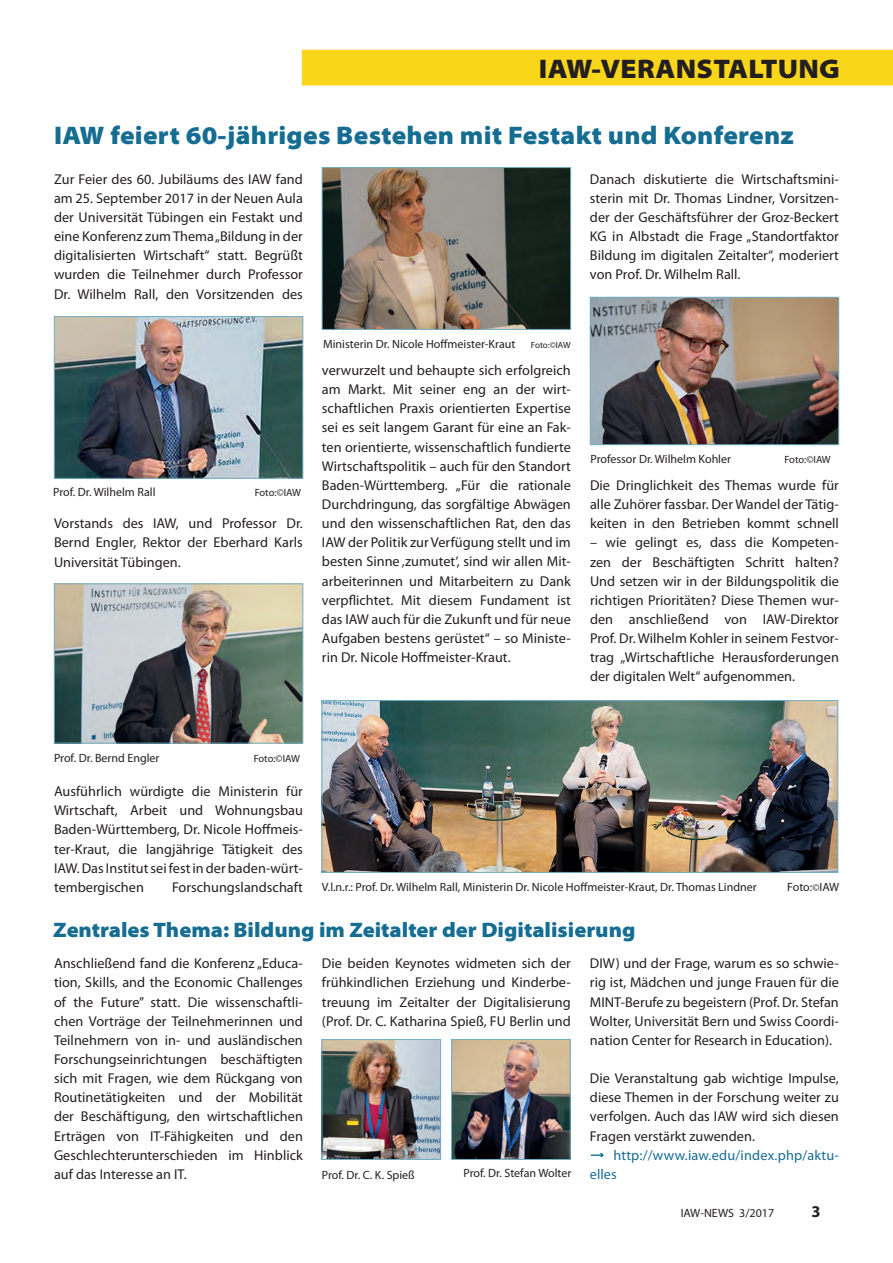
<style>
.page{position:relative;width:893px;height:1263px;background:#fff}
.page>*{position:absolute;margin:0;border:0;box-sizing:border-box;transform-origin:0 0}
.t1{font:900 semi-expanded 27px "Myriad Pro";letter-spacing:.01em;color:#231f20}
.t2{font:900 semi-expanded 25.5px "Myriad Pro";letter-spacing:.01em;color:#166d92}
.t3{font:900 semi-expanded 21px "Myriad Pro";color:#166d92}
.t4{font:700 16.5px "Myriad Pro";color:#231f20}
.t5{font:14.25px/19.2px "Myriad Pro";color:#231f20;text-align:justify}
.t6{font:14.25px/19.2px "Myriad Pro";letter-spacing:.015em;color:#166d92}
.t7{font:12px "Myriad Pro";color:#231f20}
.t8{font:10.5px "Myriad Pro";letter-spacing:-.005em;color:#231f20}
.t9{font:9px "Myriad Pro";letter-spacing:-.005em;color:#231f20}
.s1{font-size:10.5px}
</style>
<div class="page">
<div style="left:302px;top:50px;width:591px;height:36px;background:#fad61a"></div>
<img style="left:592px;top:299px;width:245px;height:144px">
<div style="left:590px;top:297px;width:249px;height:148px;border:1px solid #73afc2"></div>
<img style="left:324px;top:169px;width:245px;height:159px">
<div style="left:322px;top:167px;width:249px;height:163px;border:1px solid #73afc2"></div>
<img style="left:324px;top:702px;width:512px;height:169px">
<div style="left:322px;top:700px;width:516px;height:173px;border:1px solid #73afc2"></div>
<img style="left:56px;top:586px;width:245px;height:155px">
<div style="left:54px;top:584px;width:249px;height:159px;border:1px solid #73afc2"></div>
<img style="left:56px;top:318px;width:245px;height:158px">
<div style="left:54px;top:316px;width:249px;height:162px;border:1px solid #73afc2"></div>
<img style="left:324px;top:1041px;width:115px;height:117px">
<div style="left:322px;top:1039px;width:119px;height:121px;border:1px solid #73afc2"></div>
<img style="left:453px;top:1041px;width:115px;height:117px">
<div style="left:451px;top:1039px;width:119px;height:121px;border:1px solid #73afc2"></div>
<svg style="left:591px;top:1153px;width:13px;height:4px"></svg>
<h1 class="t1" style="left:539px;top:53px;width:302px">IAW-VERANSTALTUNG</h1>
<h2 class="t2" style="left:54px;top:121px;width:741px">IAW feiert 60-jähriges Bestehen mit Festakt und Konferenz</h2>
<p class="t5" style="left:54px;top:169px;width:250px">Zur Feier des 60. Jubiläums des IAW fand am 25. September 2017 in der Neuen Aula der Universität Tübingen ein Festakt und eine Konferenz zum Thema „Bildung in der digitalisierten Wirtschaft“ statt. Begrüßt wurden die Teilnehmer durch Professor Dr. Wilhelm Rall, den Vorsitzenden des</p>
<p class="t5" style="left:590px;top:169px;width:250px">Danach diskutierte die Wirtschaftsmini&shy;sterin mit Dr. Thomas Lindner, Vorsitzen&shy;der der Geschäftsführer der Groz-Beckert KG in Albstadt die Frage „Standortfaktor Bildung im digitalen Zeitalter“, moderiert von Prof. Dr. Wilhelm Rall.</p>
<p class="t7" style="left:53px;top:485px;width:104px">Prof. Dr. Wilhelm Rall</p>
<p class="t8" style="left:255px;top:486px;width:48px">Foto:©IAW</p>
<p class="t5" style="left:54px;top:514px;width:250px">Vorstands des IAW, und Professor Dr.<br>Bernd Engler, Rektor der Eberhard Karls Universität Tübingen.</p>
<p class="t7" style="left:323px;top:337px;width:194px">Ministerin Dr. Nicole Hoffmeister-Kraut</p>
<p class="t9" style="left:531px;top:340px;width:41px">Foto:©IAW</p>
<p class="t5" style="left:322px;top:360px;width:250px">verwurzelt und behaupte sich erfolgreich am Markt. Mit seiner eng an der wirt&shy;schaftlichen Praxis orientierten Expertise sei es seit langem Garant für eine an Fak&shy;ten orientierte, wissenschaftlich fundierte Wirtschaftspolitik – auch für den Standort Baden-Württemberg. „Für die rationale Durchdringung, das sorgfältige Abwägen und den wissenschaftlichen Rat, den das IAW der Politik zur Verfügung stellt und im besten Sinne ‚zumutet‘, sind wir allen Mit&shy;arbeiterinnen und Mitarbeitern zu Dank verpflichtet. Mit diesem Fundament ist das IAW auch für die Zukunft und für neue Aufgaben bestens gerüstet“ – so Ministe&shy;rin Dr. Nicole Hoffmeister-Kraut.</p>
<p class="t7" style="left:590px;top:451px;width:142px">Professor Dr. Wilhelm Kohler</p>
<p class="t8" style="left:784px;top:453px;width:48px">Foto:©IAW</p>
<p class="t5" style="left:590px;top:475px;width:250px">Die Dringlichkeit des Themas wurde für alle Zuhörer fassbar. Der Wandel der Tätig&shy;keiten in den Betrieben kommt schnell</p>
<p class="t5" style="left:590px;top:533px;width:250px">– wie gelingt es, dass die Kompeten&shy;zen der Beschäftigten Schritt halten?<br>Und setzen wir in der Bildungspolitik die richtigen Prioritäten? Diese Themen wur&shy;den anschließend von IAW-Direktor Prof. Dr. Wilhelm Kohler in seinem Festvor&shy;trag „Wirtschaftliche Herausforderungen der digitalen Welt“ aufgenommen.</p>
<p class="t7" style="left:54px;top:750px;width:107px">Prof. Dr. Bernd Engler</p>
<p class="t8" style="left:254px;top:752px;width:48px">Foto:©IAW</p>
<p class="t5" style="left:54px;top:781px;width:250px">Ausführlich würdigte die Ministerin für Wirtschaft, Arbeit und Wohnungsbau Baden-Württemberg, Dr. Nicole Hoffmeis&shy;ter-Kraut, die langjährige Tätigkeit des IAW. Das Institut sei fest in der baden-würt&shy;tembergischen</p>
<p class="t5" style="left:172px;top:877px;width:132px">Forschungslandschaft</p>
<p class="t7" style="left:322px;top:880px;width:436px">V.l.n.r.: Prof. Dr. Wilhelm Rall, Ministerin Dr. Nicole Hoffmeister-Kraut, Dr. Thomas Lindner</p>
<p class="t7" style="left:787px;top:880px;width:53px">Foto:<span class="s1">©</span>IAW</p>
<h3 class="t3" style="left:53px;top:918px;width:584px">Zentrales Thema: Bildung im Zeitalter der Digitalisierung</h3>
<p class="t5" style="left:54px;top:954px;width:250px">Anschließend fand die Konferenz „Educa&shy;tion, Skills, and the Economic Challenges of the Future” statt. Die wissenschaftli&shy;chen Vorträge der Teilnehmerinnen und Teilnehmern von in- und ausländischen Forschungseinrichtungen beschäftigten sich mit Fragen, wie dem Rückgang von Routinetätigkeiten und der Mobilität der Beschäftigung, den wirtschaftlichen Erträgen von IT-Fähigkeiten und den Geschlechterunterschieden im Hinblick auf das Interesse an IT.</p>
<p class="t5" style="left:322px;top:954px;width:250px">Die beiden Keynotes widmeten sich der frühkindlichen Erziehung und Kinderbe&shy;treuung im Zeitalter der Digitalisierung (Prof. Dr. C. Katharina Spieß, FU Berlin und</p>
<p class="t5" style="left:590px;top:954px;width:250px">DIW) und der Frage, warum es so schwie&shy;rig ist, Mädchen und junge Frauen für die MINT-Berufe zu begeistern (Prof. Dr. Stefan Wolter, Universität Bern und Swiss Coordi&shy;nation Center for Research in Education).</p>
<p class="t5" style="left:590px;top:1068px;width:250px">Die Veranstaltung gab wichtige Impulse, diese Themen in der Forschung weiter zu verfolgen. Auch das IAW wird sich diesen Fragen verstärkt zuwenden.</p>
<p class="t6" style="left:590px;top:1145px;width:250px;text-indent:23px">http://www.iaw.edu/index.php/aktu&shy;elles</p>
<p class="t7" style="left:322px;top:1167px;width:94px">Prof. Dr. C. K. Spieß</p>
<p class="t7" style="left:463px;top:1166px;width:109px">Prof. Dr. Stefan Wolter</p>
<p class="t7" style="left:681px;top:1205px;width:95px">IAW-NEWS 3/2017</p>
<p class="t4" style="left:811px;top:1201px;width:11px">3</p>
</div>
